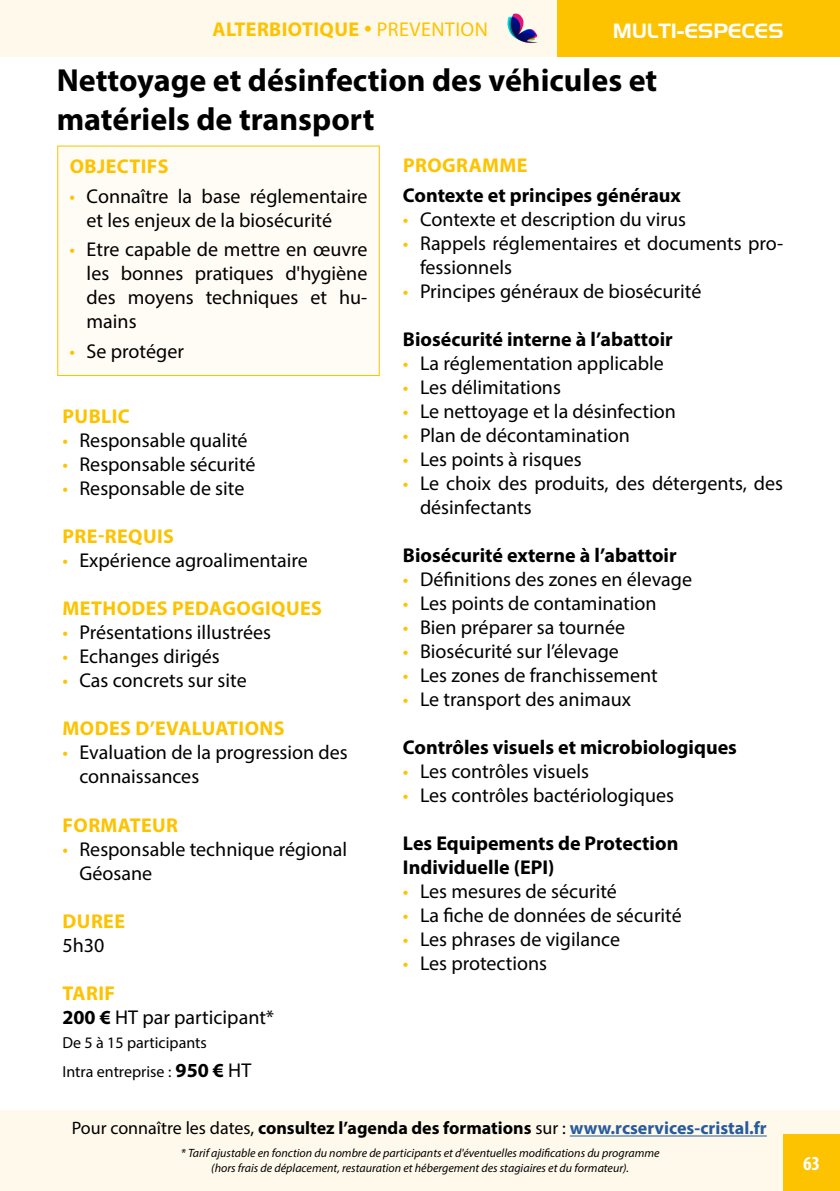
<style>
.page{position:relative;width:840px;height:1191px;background:#fff}
.page>*{position:absolute;margin:0;border:0;box-sizing:border-box;transform-origin:0 0}
.t1{font:700 32px/38.4px "Myriad Pro";color:#000}
.t2{font:20px/24px "Myriad Pro";color:#000}
.t3{font:700 20px/24px "Myriad Pro";color:#000}
.t4{font:700 20px "Myriad Pro";letter-spacing:.02em;color:#fdc300}
.t5{font:20px "Aero Regular SWFTE";color:#fff}
.t6{font:700 condensed 20px "Myriad Pro";color:#fff}
.t7{font:700 18px "Myriad Pro";color:#000}
.t8{font:16px/29.6px "Myriad Pro";color:#000}
.t9{font:italic 12px/14.4px "Myriad Pro";color:#000;text-align:center}
.s1{font-weight:400}
.s2{color:#fdc300}
.s3{font-weight:700;color:#fdc300}
.s4{font-weight:700}
.s5{font-weight:700;font-size:20px}
.s6{font-size:20px}
.s7{color:#275b9b}
</style>
<div class="page">
<div style="left:0;top:1110px;width:839px;height:81px;background:#fff9ec"></div>
<div style="left:556px;top:0;width:283px;height:57px;background:#fdc300"></div>
<div style="left:782px;top:1134px;width:57px;height:57px;background:#fdc300"></div>
<hr style="left:569px;top:1135px;width:197px;height:1px;background:#275b9b">
<div style="left:0;top:0;width:556px;height:57px;background:#fff9ec"></div>
<div style="left:58px;top:146px;width:321px;height:229px;background:#fffcf6"></div>
<svg style="left:507px;top:14px;width:31px;height:30px"></svg>
<p class="t4" style="left:212px;top:16px;width:277px">ALTERBIOTIQUE • <span class="s1">PREVENTION</span></p>
<p class="t5" style="left:612px;top:19px;width:172px">MULTI-ESPECES</p>
<h1 class="t1" style="left:57px;top:60px;width:601px">Nettoyage et désinfection des véhicules et matériels de transport</h1>
<p class="t4" style="left:70px;top:153px;width:100px">OBJECTIFS</p>
<p class="t2" style="left:87px;top:183px;width:282px;text-indent:-17px"><span class="s2">•</span> Connaître la base réglementaire et les enjeux de la biosécurité</p>
<p class="t2" style="left:87px;top:237px;width:282px;text-align:justify;text-indent:-17px"><span class="s2">•</span> Etre capable de mettre en œuvre les bonnes pratiques d'hygiène des moyens techniques et hu&shy;mains</p>
<p class="t2" style="left:70px;top:339px;width:116px"><span class="s2">•</span> Se protéger</p>
<p class="t4" style="left:403px;top:152px;width:126px">PROGRAMME</p>
<p class="t3" style="left:403px;top:182px;width:279px">Contexte et principes généraux</p>
<p class="t2" style="left:403px;top:206px;width:284px"><span class="s2">•</span> Contexte et description du virus</p>
<p class="t2" style="left:420px;top:230px;width:364px;text-indent:-17px"><span class="s2">•</span> Rappels réglementaires et documents pro&shy;fessionnels</p>
<p class="t2" style="left:403px;top:278px;width:300px"><span class="s2">•</span> Principes généraux de biosécurité</p>
<p class="t3" style="left:403px;top:326px;width:271px">Biosécurité interne à l’abattoir</p>
<p class="t2" style="left:403px;top:350px;width:262px"><span class="s2">•</span> La réglementation applicable</p>
<p class="t2" style="left:403px;top:374px;width:159px"><span class="s2">•</span> Les délimitations</p>
<p class="t2" style="left:403px;top:398px;width:274px"><span class="s2">•</span> Le nettoyage et la désinfection</p>
<p class="t2" style="left:403px;top:422px;width:228px"><span class="s2">•</span> Plan de décontamination</p>
<p class="t2" style="left:403px;top:446px;width:180px"><span class="s2">•</span> Les points à risques</p>
<p class="t2" style="left:420px;top:470px;width:364px;text-indent:-17px"><span class="s2">•</span> Le choix des produits, des détergents, des désinfectants</p>
<p class="t3" style="left:403px;top:542px;width:275px">Biosécurité externe à l’abattoir</p>
<p class="t2" style="left:403px;top:566px;width:290px"><span class="s2">•</span> Définitions des zones en élevage</p>
<p class="t2" style="left:403px;top:590px;width:255px"><span class="s2">•</span> Les points de contamination</p>
<p class="t2" style="left:403px;top:614px;width:223px"><span class="s2">•</span> Bien préparer sa tournée</p>
<p class="t2" style="left:403px;top:638px;width:217px"><span class="s2">•</span> Biosécurité sur l’élevage</p>
<p class="t2" style="left:403px;top:662px;width:256px"><span class="s2">•</span> Les zones de franchissement</p>
<p class="t2" style="left:403px;top:686px;width:229px"><span class="s2">•</span> Le transport des animaux</p>
<p class="t3" style="left:403px;top:734px;width:335px">Contrôles visuels et microbiologiques</p>
<p class="t2" style="left:403px;top:758px;width:187px"><span class="s2">•</span> Les contrôles visuels</p>
<p class="t2" style="left:403px;top:782px;width:272px"><span class="s2">•</span> Les contrôles bactériologiques</p>
<p class="t3" style="left:403px;top:830px;width:277px">Les Equipements de Protection<br>Individuelle (EPI)</p>
<p class="t2" style="left:403px;top:878px;width:215px"><span class="s2">•</span> Les mesures de sécurité</p>
<p class="t2" style="left:403px;top:902px;width:280px"><span class="s2">•</span> La fiche de données de sécurité</p>
<p class="t2" style="left:403px;top:926px;width:218px"><span class="s2">•</span> Les phrases de vigilance</p>
<p class="t2" style="left:403px;top:950px;width:146px"><span class="s2">•</span> Les protections</p>
<p class="t4" style="left:63px;top:403px;width:69px">PUBLIC</p>
<p class="t2" style="left:62px;top:428px;width:186px"><span class="s2">•</span> Responsable qualité</p>
<p class="t2" style="left:62px;top:452px;width:194px"><span class="s2">•</span> Responsable sécurité</p>
<p class="t2" style="left:62px;top:476px;width:183px"><span class="s2">•</span> Responsable de site</p>
<p class="t4" style="left:63px;top:523px;width:113px">PRE-REQUIS</p>
<p class="t2" style="left:62px;top:548px;width:247px"><span class="s2">•</span> Expérience agroalimentaire</p>
<p class="t4" style="left:63px;top:595px;width:261px">METHODES PEDAGOGIQUES</p>
<p class="t2" style="left:62px;top:620px;width:210px"><span class="s2">•</span> Présentations illustrées</p>
<p class="t2" style="left:62px;top:644px;width:159px"><span class="s2">•</span> Echanges dirigés</p>
<p class="t2" style="left:62px;top:668px;width:186px"><span class="s2">•</span> Cas concrets sur site</p>
<p class="t4" style="left:63px;top:715px;width:223px">MODES D’EVALUATIONS</p>
<p class="t2" style="left:79px;top:740px;width:270px;text-indent:-17px"><span class="s2">•</span> Evaluation de la progression des connaissances</p>
<p class="t4" style="left:63px;top:811px;width:117px">FORMATEUR</p>
<p class="t2" style="left:79px;top:836px;width:269px;text-indent:-17px"><span class="s2">•</span> Responsable technique régional<br>Géosane</p>
<p class="t4" style="left:63px;top:907px;width:64px">DUREE</p>
<p class="t2" style="left:62px;top:932px;width:43px">5h30</p>
<p class="t2" style="left:62px;top:980px;width:213px"><span class="s3">TARIF<br></span><span class="s4">200 €</span> HT par participant*</p>
<p class="t8" style="left:62px;top:1027px;width:190px">De 5 à 15 participants<br>Intra entreprise : <span class="s5">950 €</span> <span class="s6">HT</span></p>
<p class="t7" style="left:72px;top:1116px;width:696px"><span class="s1">Pour connaître les dates,</span> consultez l’agenda des formations <span class="s1">sur :</span> <span class="s7">www.rcservices-cristal.fr</span></p>
<p class="t9" style="left:181px;top:1145px;width:480px">* Tarif ajustable en fonction du nombre de participants et d'éventuelles modifications du programme (hors frais de déplacement, restauration et hébergement des stagiaires et du formateur).</p>
<p class="t6" style="left:802px;top:1151px;width:19px">63</p>
</div>
